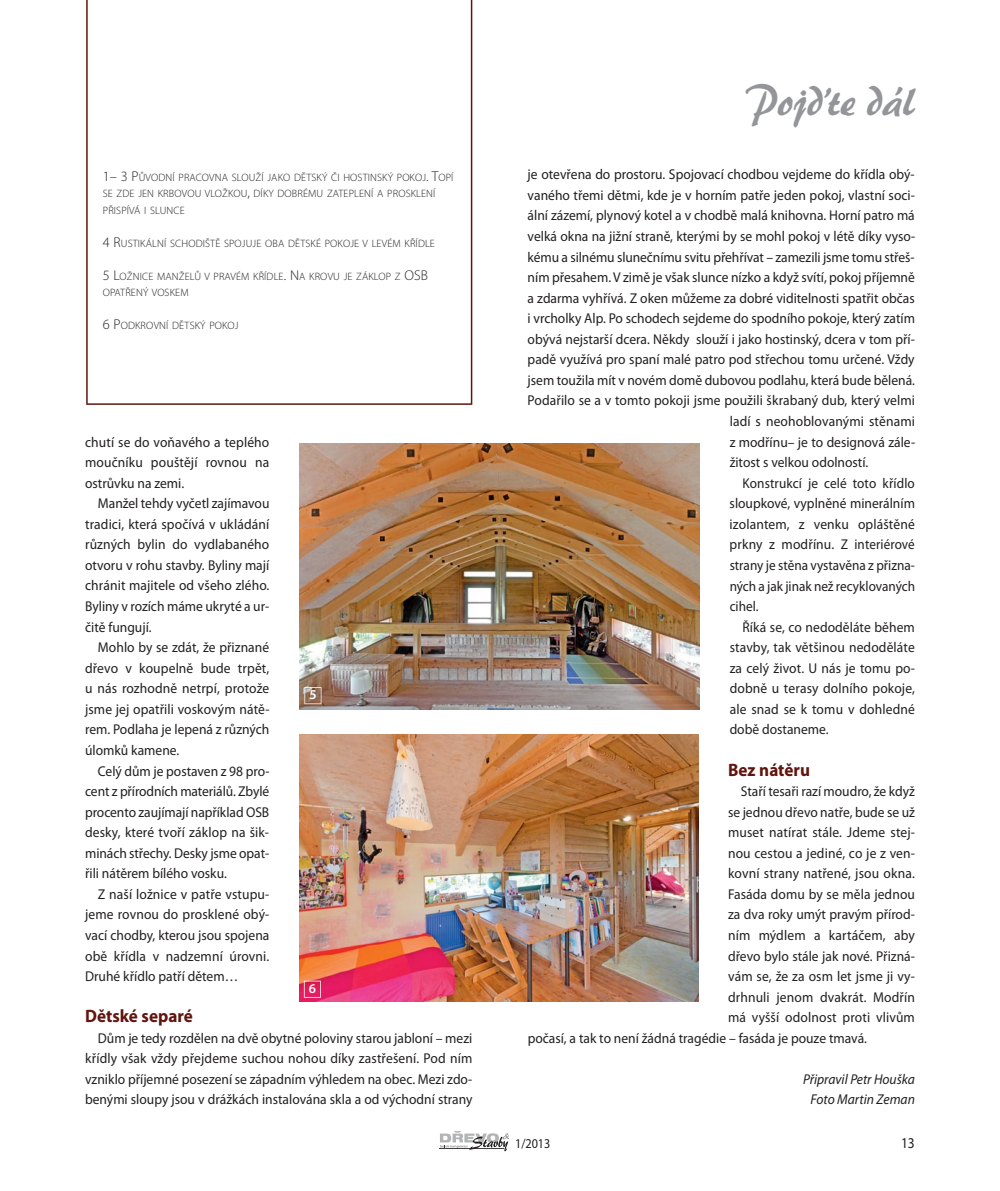
<style>
.page{position:relative;width:1000px;height:1191px;background:#fff}
.page>*{position:absolute;margin:0;border:0;box-sizing:border-box;transform-origin:0 0}
.t1{font:45px "Palette DCE";color:#939598;scale:.95 1}
.t2{font:700 18px "Myriad Pro";color:#60150e;scale:.95 1}
.t3{font:15px "Myriad Pro";color:#231f20;scale:.9 1}
.t4{font:14.25px/20.5px "Myriad Pro";color:#231f20;text-align:justify;scale:.95 1}
.t5{font:14.25px "Myriad Pro";color:#231f20;scale:.93 1}
.t6{font:italic 14.25px/20.5px "Myriad Pro";color:#231f20;text-align:center;scale:.95 1}
.t7{font:13.5px "Myriad Pro";color:#231f20;scale:.9 1}
.t8{font:600 13.5px "Myriad Pro";color:#fff}
.t9{font:300 10.65px/16.5px "Myriad Pro";letter-spacing:.015em;color:#231f20}
.s1{font-size:14.25px}
</style>
<div class="page">
<svg style="left:440px;top:1131px;width:69px;height:20px"></svg>
<img style="left:299px;top:443px;width:400px;height:266px">
<img style="left:299px;top:734px;width:398px;height:267px">
<svg style="left:86px;top:0;width:386px;height:405px"></svg>
<svg style="left:304px;top:687px;width:17px;height:17px"></svg>
<svg style="left:304px;top:980px;width:17px;height:17px"></svg>
<p class="t9" style="left:103px;top:169px;width:352px"><span class="s1">1– 3 P</span>ŮVODNÍ PRACOVNA SLOUŽÍ JAKO DĚTSKÝ ČI HOSTINSKÝ POKOJ<span class="s1">. T</span>OPÍ<br>SE ZDE JEN KRBOVOU VLOŽKOU<span class="s1">,</span> DÍKY DOBRÉMU ZATEPLENÍ A PROSKLENÍ<br>PŘISPÍVÁ I SLUNCE</p>
<p class="t9" style="left:103px;top:235px;width:333px"><span class="s1">4 R</span>USTIKÁLNÍ SCHODIŠTĚ SPOJUJE OBA DĚTSKÉ POKOJE V LEVÉM KŘÍDLE</p>
<p class="t9" style="left:103px;top:268px;width:326px"><span class="s1">5 L</span>OŽNICE MANŽELŮ V PRAVÉM KŘÍDLE<span class="s1">. N</span>A KROVU JE ZÁKLOP Z <span class="s1">OSB<br></span>OPATŘENÝ VOSKEM</p>
<p class="t9" style="left:103px;top:317px;width:137px"><span class="s1">6 P</span>ODKROVNÍ DĚTSKÝ POKOJ</p>
<p class="t4" style="left:85px;top:433px;width:195px">chutí se do voňavého a teplého moučníku pouštějí rovnou na ostrůvku na zemi.</p>
<p class="t4" style="left:85px;top:494px;width:195px;text-indent:13px">Manžel tehdy vyčetl zajímavou tradici, která spočívá v ukládání různých bylin do vydlabaného otvoru v rohu stavby. Byliny mají chránit majitele od všeho zlého.<br>Byliny v rozích máme ukryté a ur&shy;čitě fungují.</p>
<p class="t4" style="left:85px;top:638px;width:196px;text-indent:13px">Mohlo by se zdát, že přiznané dřevo v koupelně bude trpět, u nás rozhodně netrpí, protože jsme jej opatřili voskovým nátě&shy;rem. Podlaha je lepená z různých úlomků kamene.</p>
<p class="t4" style="left:85px;top:761px;width:196px;text-indent:13px">Celý dům je postaven z 98 pro&shy;cent z přírodních materiálů. Zbylé procento zaujímají například OSB desky, které tvoří záklop na šik&shy;minách střechy. Desky jsme opat&shy;řili nátěrem bílého vosku.</p>
<p class="t4" style="left:85px;top:885px;width:195px;text-indent:13px">Z naší ložnice v patře vstupu&shy;jeme rovnou do prosklené obý&shy;vací chodby, kterou jsou spojena obě křídla v nadzemní úrovni.<br>Druhé křídlo patří dětem…</p>
<p class="t2" style="left:85px;top:1009px;width:115px">Dětské separé</p>
<p class="t4" style="left:85px;top:1029px;width:409px;text-indent:13px">Dům je tedy rozdělen na dvě obytné poloviny starou jabloní – mezi křídly však vždy přejdeme suchou nohou díky zastřešení. Pod ním vzniklo příjemné posezení se západním výhledem na obec. Mezi zdo&shy;benými sloupy jsou v drážkách instalována skla a od východní strany</p>
<p class="t8" style="left:309px;top:686px;width:9px">5</p>
<p class="t8" style="left:309px;top:980px;width:9px">6</p>
<h1 class="t1" style="left:745px;top:86px;width:179px">Pojďte dál</h1>
<p class="t4" style="left:527px;top:165px;width:409px">je otevřena do prostoru. Spojovací chodbou vejdeme do křídla obý-</p>
<p class="t4" style="left:527px;top:186px;width:409px">vaného třemi dětmi, kde je v horním patře jeden pokoj, vlastní soci-</p>
<p class="t4" style="left:527px;top:207px;width:409px">ální zázemí, plynový kotel a v chodbě malá knihovna. Horní patro má</p>
<p class="t4" style="left:527px;top:227px;width:409px">velká okna na jižní straně, kterými by se mohl pokoj v létě díky vyso-</p>
<p class="t4" style="left:527px;top:248px;width:408px">kému a silnému slunečnímu svitu přehřívat – zamezili jsme tomu střeš-</p>
<p class="t4" style="left:527px;top:268px;width:409px">ním přesahem. V zimě je však slunce nízko a když svítí, pokoj příjemně</p>
<p class="t4" style="left:527px;top:289px;width:409px">a zdarma vyhřívá. Z oken můžeme za dobré viditelnosti spatřit občas</p>
<p class="t4" style="left:527px;top:309px;width:409px">i vrcholky Alp. Po schodech sejdeme do spodního pokoje, který zatím</p>
<p class="t4" style="left:527px;top:330px;width:409px">obývá nejstarší dcera. Někdy slouží i jako hostinský, dcera v tom pří-</p>
<p class="t4" style="left:527px;top:350px;width:409px">padě využívá pro spaní malé patro pod střechou tomu určené. Vždy</p>
<p class="t4" style="left:527px;top:371px;width:409px">jsem toužila mít v novém domě dubovou podlahu, která bude bělená.</p>
<p class="t4" style="left:527px;top:391px;width:409px">Podařilo se a v tomto pokoji jsme použili škrabaný dub, který velmi</p>
<p class="t4" style="left:729px;top:412px;width:196px">ladí s neohoblovanými stěnami</p>
<p class="t4" style="left:729px;top:433px;width:197px">z modřínu– je to designová zále-</p>
<p class="t4" style="left:729px;top:453px;width:147px">žitost s velkou odolností.</p>
<p class="t5" style="left:742px;top:477px;width:187px">Konstrukcí je celé toto křídlo</p>
<p class="t4" style="left:729px;top:494px;width:196px">sloupkové, vyplněné mine rálním</p>
<p class="t4" style="left:729px;top:515px;width:196px">izolantem, z venku opláštěné</p>
<p class="t4" style="left:729px;top:535px;width:196px">prkny z modřínu. Z inte riérové</p>
<p class="t5" style="left:729px;top:560px;width:201px">strany je stěna vystavěna z přizna-</p>
<p class="t5" style="left:729px;top:580px;width:201px">ných a jak jinak než recyklovaných</p>
<p class="t5" style="left:729px;top:601px;width:32px">cihel.</p>
<p class="t4" style="left:742px;top:618px;width:183px">Říká se, co nedoděláte během</p>
<p class="t4" style="left:729px;top:638px;width:196px">stavby, tak většinou nedoděláte</p>
<p class="t4" style="left:729px;top:659px;width:197px">za celý život. U nás je tomu po-</p>
<p class="t4" style="left:729px;top:679px;width:196px">dobně u terasy dolního pokoje,</p>
<p class="t4" style="left:729px;top:700px;width:196px">ale snad se k tomu v dohledné</p>
<p class="t4" style="left:729px;top:720px;width:106px">době dostaneme.</p>
<p class="t2" style="left:727px;top:762px;width:88px">Bez nátěru</p>
<p class="t4" style="left:740px;top:782px;width:185px">Staří tesaři razí moudro, že když</p>
<p class="t4" style="left:727px;top:802px;width:198px">se jednou dřevo natře, bude se už</p>
<p class="t4" style="left:727px;top:823px;width:198px">muset natírat stále. Jdeme stej-</p>
<p class="t4" style="left:727px;top:844px;width:198px">nou cestou a jediné, co je z ven-</p>
<p class="t4" style="left:727px;top:864px;width:198px">kovní strany natřené, jsou okna.</p>
<p class="t4" style="left:727px;top:885px;width:198px">Fasáda domu by se měla jednou</p>
<p class="t4" style="left:727px;top:905px;width:198px">za dva roky umýt pravým přírod-</p>
<p class="t4" style="left:727px;top:926px;width:198px">ním mýdlem a kartáčem, aby</p>
<p class="t4" style="left:727px;top:946px;width:198px">dřevo bylo stále jak nové. Přizná-</p>
<p class="t4" style="left:727px;top:967px;width:198px">vám se, že za osm let jsme ji vy-</p>
<p class="t4" style="left:727px;top:987px;width:198px">drhnuli jenom dvakrát. Modřín</p>
<p class="t4" style="left:727px;top:1008px;width:198px">má vyšší odolnost proti vlivům</p>
<p class="t4" style="left:527px;top:1029px;width:358px">počasí, a tak to není žádná tragédie – fasáda je pouze tmavá.</p>
<p class="t6" style="left:802px;top:1070px;width:119px">Připravil Petr Houška<br>Foto Martin Zeman</p>
<p class="t7" style="left:515px;top:1138px;width:41px">1/2013</p>
<p class="t3" style="left:900px;top:1137px;width:17px">13</p>
</div>
